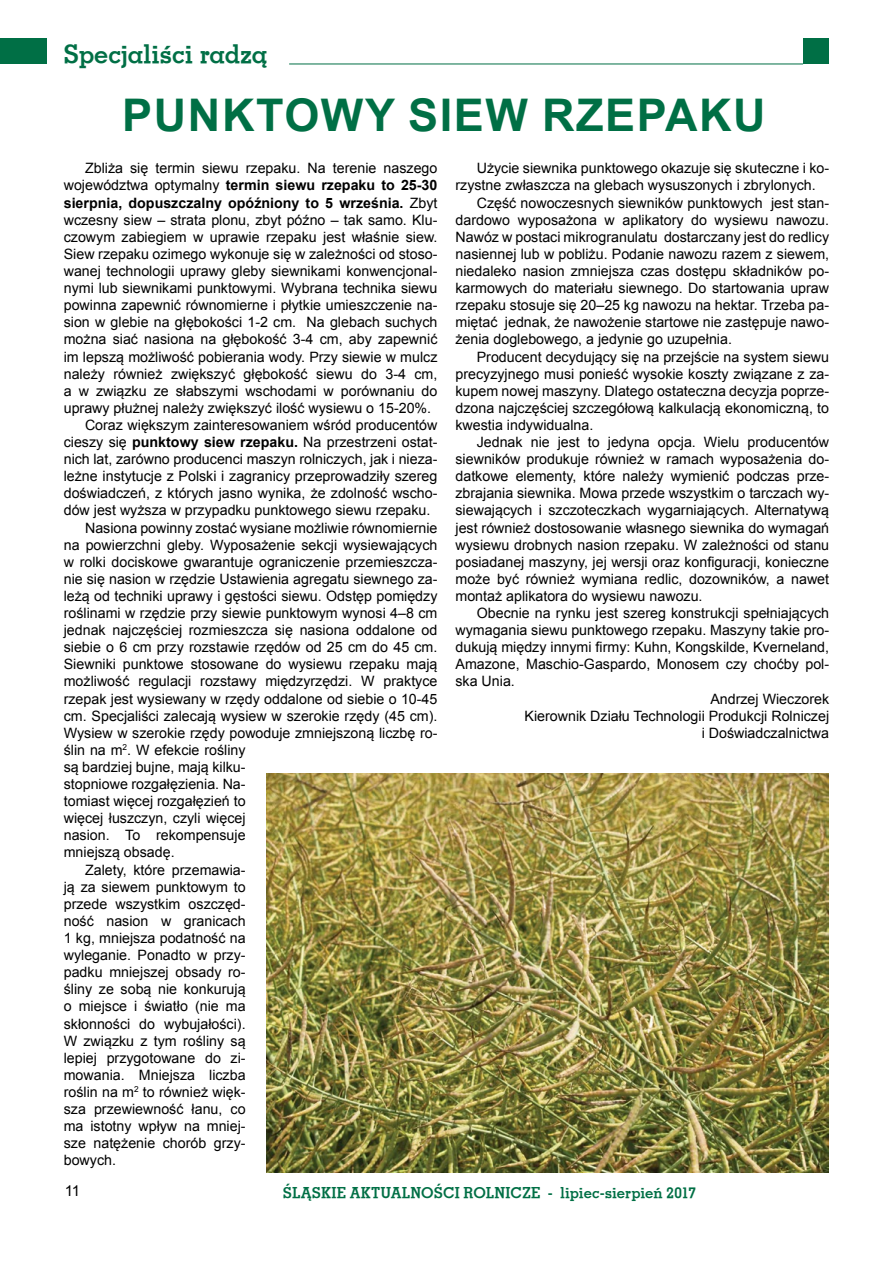
<style>
.page{position:relative;width:893px;height:1263px;background:#fff}
.page>*{position:absolute;margin:0;border:0;box-sizing:border-box;transform-origin:0 0}
.t1{font:700 45px "Arial";letter-spacing:.035em;color:#006f45}
.t2{font:700 25.5px "Wof Denil";letter-spacing:-.005em;color:#006f45}
.t3{font:700 15px "Wof Denil";letter-spacing:.005em;color:#006f45}
.t4{font:15px "Arial";color:#000}
.t5{font:14.25px "Arial";color:#000}
.t6{font:700 14.25px "Arial";color:#000}
.s1{font-weight:400}
.s2{font-weight:700}
</style>
<div class="page">
<div style="left:0;top:38px;width:46px;height:25px;background:#006f45"></div>
<div style="left:804px;top:38px;width:25px;height:26px;background:#006f45"></div>
<hr style="left:289px;top:64px;width:514px;height:1px;background:#006f45">
<img style="left:267px;top:774px;width:561px;height:398px">
<h2 class="t2" style="left:63px;top:38px;width:205px">Specjaliści radzą</h2>
<h1 class="t1" style="left:122px;top:83px;width:645px">Punktowy siew rzepaku</h1>
<p class="t5" style="left:85px;top:159px;width:354px">Zbliża się termin siewu rzepaku. Na terenie naszego</p>
<p class="t6" style="left:64px;top:175px;width:375px"><span class="s1">województwa optymalny</span> termin siewu rzepaku to 25-30</p>
<p class="t6" style="left:64px;top:193px;width:375px">sierpnia, dopuszczalny opóźniony to 5 września. <span class="s1">Zbyt</span></p>
<p class="t5" style="left:64px;top:210px;width:375px">wczesny siew – strata plonu, zbyt późno – tak samo. Klu-</p>
<p class="t5" style="left:64px;top:227px;width:375px">czowym zabiegiem w uprawie rzepaku jest właśnie siew.</p>
<p class="t5" style="left:64px;top:244px;width:375px">Siew rzepaku ozimego wykonuje się w zależności od stoso-</p>
<p class="t5" style="left:64px;top:261px;width:375px">wanej technologii uprawy gleby siewnikami konwencjonal-</p>
<p class="t5" style="left:64px;top:278px;width:375px">nymi lub siewnikami punktowymi. Wybrana technika siewu</p>
<p class="t5" style="left:64px;top:295px;width:375px">powinna zapewnić równomierne i płytkie umieszczenie na-</p>
<p class="t5" style="left:64px;top:312px;width:375px">sion w glebie na głębokości 1-2 cm. Na glebach suchych</p>
<p class="t5" style="left:64px;top:330px;width:375px">można siać nasiona na głębokość 3-4 cm, aby zapewnić</p>
<p class="t5" style="left:64px;top:347px;width:375px">im lepszą możliwość pobierania wody. Przy siewie w mulcz</p>
<p class="t5" style="left:64px;top:364px;width:375px">należy również zwiększyć głębokość siewu do 3-4 cm,</p>
<p class="t5" style="left:64px;top:381px;width:375px">a w związku ze słabszymi wschodami w porównaniu do</p>
<p class="t5" style="left:64px;top:398px;width:369px">uprawy płużnej należy zwiększyć ilość wysiewu o 15-20%.</p>
<p class="t5" style="left:85px;top:415px;width:354px">Coraz większym zainteresowaniem wśród producentów</p>
<p class="t5" style="left:64px;top:432px;width:375px">cieszy się <span class="s2">punktowy siew rzepaku.</span> Na przestrzeni ostat-</p>
<p class="t5" style="left:64px;top:449px;width:375px">nich lat, zarówno producenci maszyn rolniczych, jak i nieza-</p>
<p class="t5" style="left:64px;top:466px;width:375px">leżne instytucje z Polski i zagranicy przeprowadziły szereg</p>
<p class="t5" style="left:64px;top:483px;width:375px">doświadczeń, z których jasno wynika, że zdolność wscho-</p>
<p class="t5" style="left:64px;top:501px;width:368px">dów jest wyższa w przypadku punktowego siewu rzepaku.</p>
<p class="t5" style="left:85px;top:518px;width:354px">Nasiona powinny zostać wysiane możliwie równomiernie</p>
<p class="t5" style="left:64px;top:535px;width:375px">na powierzchni gleby. Wyposażenie sekcji wysiewających</p>
<p class="t5" style="left:64px;top:552px;width:375px">w rolki dociskowe gwarantuje ograniczenie przemieszcza-</p>
<p class="t5" style="left:64px;top:569px;width:375px">nie się nasion w rzędzie Ustawienia agregatu siewnego za-</p>
<p class="t5" style="left:64px;top:586px;width:375px">leżą od techniki uprawy i gęstości siewu. Odstęp pomiędzy</p>
<p class="t5" style="left:64px;top:603px;width:375px">roślinami w rzędzie przy siewie punktowym wynosi 4–8 cm</p>
<p class="t5" style="left:64px;top:620px;width:375px">jednak najczęściej rozmieszcza się nasiona oddalone od</p>
<p class="t5" style="left:64px;top:637px;width:375px">siebie o 6 cm przy rozstawie rzędów od 25 cm do 45 cm.</p>
<p class="t5" style="left:64px;top:654px;width:375px">Siewniki punktowe stosowane do wysiewu rzepaku mają</p>
<p class="t5" style="left:64px;top:672px;width:375px">możliwość regulacji rozstawy międzyrzędzi. W praktyce</p>
<p class="t5" style="left:64px;top:689px;width:375px">rzepak jest wysiewany w rzędy oddalone od siebie o 10-45</p>
<p class="t5" style="left:64px;top:706px;width:375px">cm. Specjaliści zalecają wysiew w szerokie rzędy (45 cm).</p>
<p class="t5" style="left:64px;top:723px;width:375px">Wysiew w szerokie rzędy powoduje zmniejszoną liczbę ro-</p>
<p class="t5" style="left:64px;top:740px;width:183px">ślin na m<sup>2</sup>. W efekcie rośliny</p>
<p class="t5" style="left:64px;top:757px;width:183px">są bardziej bujne, mają kilku-</p>
<p class="t5" style="left:64px;top:774px;width:183px">stopniowe rozgałęzienia. Na-</p>
<p class="t5" style="left:64px;top:791px;width:183px">tomiast więcej rozgałęzień to</p>
<p class="t5" style="left:64px;top:808px;width:183px">więcej łuszczyn, czyli więcej</p>
<p class="t5" style="left:64px;top:825px;width:183px">nasion. To rekompensuje</p>
<p class="t5" style="left:64px;top:843px;width:112px">mniejszą obsadę.</p>
<p class="t5" style="left:85px;top:860px;width:162px">Zalety, które przemawia-</p>
<p class="t5" style="left:64px;top:877px;width:183px">ją za siewem punktowym to</p>
<p class="t5" style="left:64px;top:894px;width:183px">przede wszystkim oszczęd-</p>
<p class="t5" style="left:64px;top:911px;width:183px">ność nasion w granicach</p>
<p class="t5" style="left:64px;top:928px;width:183px">1 kg, mniejsza podatność na</p>
<p class="t5" style="left:64px;top:945px;width:183px">wyleganie. Ponadto w przy-</p>
<p class="t5" style="left:64px;top:962px;width:183px">padku mniejszej obsady ro-</p>
<p class="t5" style="left:64px;top:979px;width:183px">śliny ze sobą nie konkurują</p>
<p class="t5" style="left:64px;top:996px;width:183px">o miejsce i światło (nie ma</p>
<p class="t5" style="left:64px;top:1014px;width:183px">skłonności do wybujałości).</p>
<p class="t5" style="left:64px;top:1031px;width:183px">W związku z tym rośliny są</p>
<p class="t5" style="left:64px;top:1048px;width:183px">lepiej przygotowane do zi-</p>
<p class="t5" style="left:64px;top:1065px;width:183px">mowania. Mniejsza liczba</p>
<p class="t5" style="left:64px;top:1082px;width:183px">roślin na m<sup>2</sup> to również więk-</p>
<p class="t5" style="left:64px;top:1099px;width:183px">sza przewiewność łanu, co</p>
<p class="t5" style="left:64px;top:1116px;width:183px">ma istotny wpływ na mniej-</p>
<p class="t5" style="left:64px;top:1133px;width:183px">sze natężenie chorób grzy-</p>
<p class="t5" style="left:64px;top:1150px;width:54px">bowych.</p>
<p class="t5" style="left:477px;top:159px;width:354px">Użycie siewnika punktowego okazuje się skuteczne i ko-</p>
<p class="t5" style="left:455px;top:176px;width:362px">rzystne zwłaszcza na glebach wysuszonych i zbrylonych.</p>
<p class="t5" style="left:477px;top:193px;width:354px">Część nowoczesnych siewników punktowych jest stan-</p>
<p class="t5" style="left:455px;top:210px;width:375px">dardowo wyposażona w aplikatory do wysiewu nawozu.</p>
<p class="t5" style="left:455px;top:227px;width:375px">Nawóz w postaci mikrogranulatu dostarczany jest do redlicy</p>
<p class="t5" style="left:455px;top:244px;width:375px">nasiennej lub w pobliżu. Podanie nawozu razem z siewem,</p>
<p class="t5" style="left:455px;top:261px;width:375px">niedaleko nasion zmniejsza czas dostępu składników po-</p>
<p class="t5" style="left:455px;top:278px;width:375px">karmowych do materiału siewnego. Do startowania upraw</p>
<p class="t5" style="left:455px;top:295px;width:375px">rzepaku stosuje się 20–25 kg nawozu na hektar. Trzeba pa-</p>
<p class="t5" style="left:455px;top:312px;width:375px">miętać jednak, że nawożenie startowe nie zastępuje nawo-</p>
<p class="t5" style="left:455px;top:330px;width:278px">żenia doglebowego, a jedynie go uzupełnia.</p>
<p class="t5" style="left:477px;top:347px;width:354px">Producent decydujący się na przejście na system siewu</p>
<p class="t5" style="left:455px;top:364px;width:375px">precyzyjnego musi ponieść wysokie koszty związane z za-</p>
<p class="t5" style="left:455px;top:381px;width:375px">kupem nowej maszyny. Dlatego ostateczna decyzja poprze-</p>
<p class="t5" style="left:455px;top:398px;width:375px">dzona najczęściej szczegółową kalkulacją ekonomiczną, to</p>
<p class="t5" style="left:455px;top:415px;width:139px">kwestia indywidualna.</p>
<p class="t5" style="left:477px;top:432px;width:354px">Jednak nie jest to jedyna opcja. Wielu producentów</p>
<p class="t5" style="left:455px;top:449px;width:375px">siewników produkuje również w ramach wyposażenia do-</p>
<p class="t5" style="left:455px;top:466px;width:375px">datkowe elementy, które należy wymienić podczas prze-</p>
<p class="t5" style="left:455px;top:483px;width:375px">zbrajania siewnika. Mowa przede wszystkim o tarczach wy-</p>
<p class="t5" style="left:455px;top:501px;width:375px">siewających i szczoteczkach wygarniających. Alternatywą</p>
<p class="t5" style="left:455px;top:518px;width:375px">jest również dostosowanie własnego siewnika do wymagań</p>
<p class="t5" style="left:455px;top:535px;width:375px">wysiewu drobnych nasion rzepaku. W zależności od stanu</p>
<p class="t5" style="left:455px;top:552px;width:375px">posiadanej maszyny, jej wersji oraz konfiguracji, konieczne</p>
<p class="t5" style="left:455px;top:569px;width:375px">może być również wymiana redlic, dozowników, a nawet</p>
<p class="t5" style="left:455px;top:586px;width:249px">montaż aplikatora do wysiewu nawozu.</p>
<p class="t5" style="left:477px;top:603px;width:354px">Obecnie na rynku jest szereg konstrukcji spełniających</p>
<p class="t5" style="left:455px;top:620px;width:375px">wymagania siewu punktowego rzepaku. Maszyny takie pro-</p>
<p class="t5" style="left:455px;top:637px;width:375px">dukują między innymi firmy: Kuhn, Kongskilde, Kverneland,</p>
<p class="t5" style="left:455px;top:654px;width:375px">Amazone, Maschio-Gaspardo, Monosem czy choćby pol-</p>
<p class="t5" style="left:455px;top:672px;width:61px">ska Unia.</p>
<p class="t5" style="left:710px;top:689px;width:120px">Andrzej Wieczorek</p>
<p class="t5" style="left:524px;top:706px;width:306px">Kierownik Działu Technologii Produkcji Rolniczej</p>
<p class="t5" style="left:702px;top:723px;width:129px">i Doświadczalnictwa</p>
<p class="t4" style="left:65px;top:1181px;width:17px">11</p>
<p class="t3" style="left:283px;top:1183px;width:414px">ŚLĄSKIE AKTUALNOŚCI ROLNICZE - lipiec-sierpień 2017</p>
</div>
